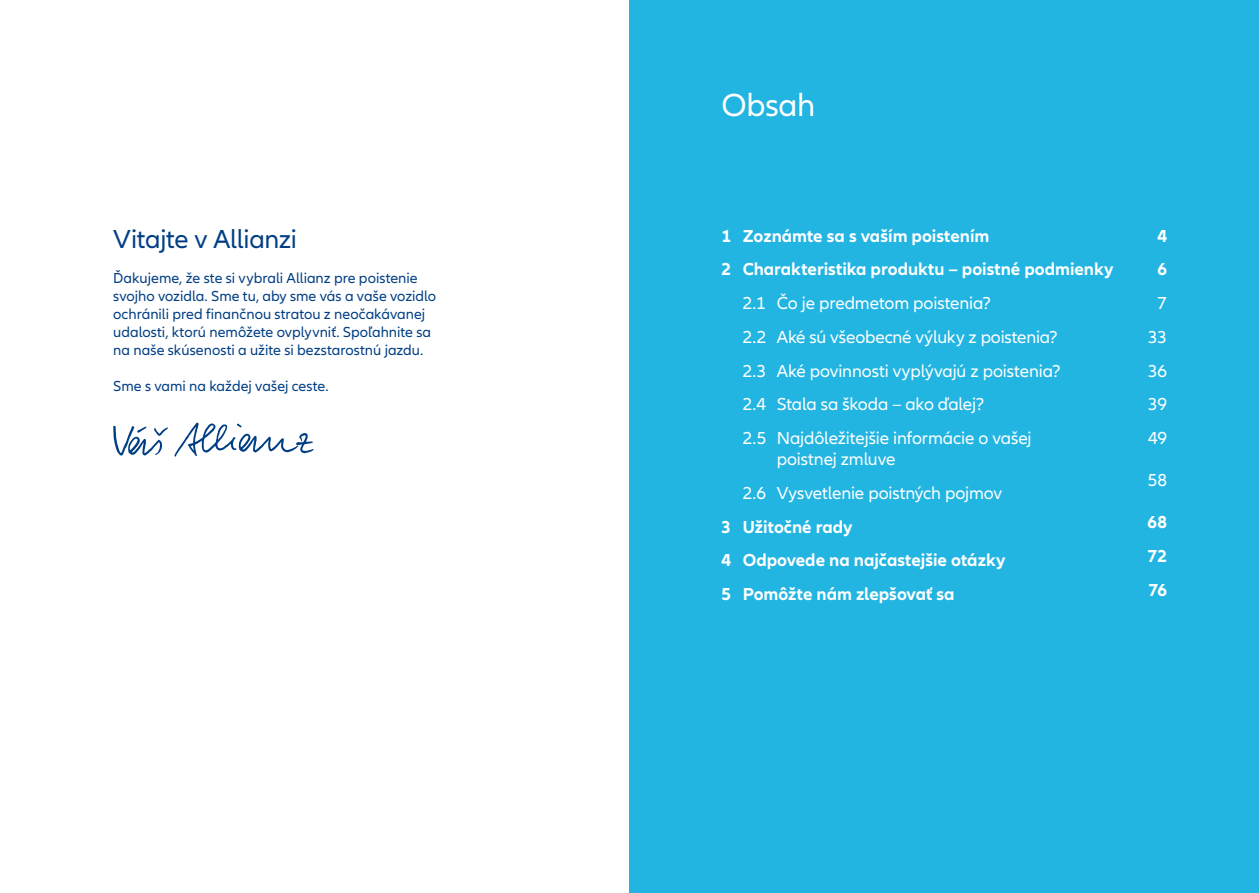
<style>
.page{position:relative;width:1259px;height:893px;background:#fff}
.page>*{position:absolute;margin:0;border:0;box-sizing:border-box;transform-origin:0 0}
.t1{font:33px "Allianz Neo";letter-spacing:-.005em;color:#fff}
.t2{font:27px "Allianz Neo";letter-spacing:-.015em;color:#003e84}
.t3{font:18px/33.8px "Allianz Neo";letter-spacing:-.01em;color:#fff}
.t4{font:700 18px/33.8px "Allianz Neo";color:#fff}
.t5{font:15px/18px "Allianz Neo";color:#003e84}
</style>
<div class="page">
<div style="left:629px;top:0;width:630px;height:893px;background:#23b5e2"></div>
<svg style="left:113px;top:423px;width:200px;height:34px"></svg>
<h2 class="t2" style="left:113px;top:223px;width:185px">Vitajte v Allianzi</h2>
<p class="t5" style="left:113px;top:269px;width:324px">Ďakujeme, že ste si vybrali Allianz pre poistenie svojho vozidla. Sme tu, aby sme vás a vaše vozidlo ochránili pred finančnou stratou z neočakávanej udalosti, ktorú nemôžete ovplyvniť. Spoľahnite sa na naše skúsenosti a užite si bezstarostnú jazdu.</p>
<p class="t5" style="left:113px;top:377px;width:217px">Sme s vami na každej vašej ceste.</p>
<h1 class="t1" style="left:721px;top:86px;width:95px">Obsah</h1>
<p class="t4" style="left:721px;top:219px;width:11px">1<br>2</p>
<p class="t4" style="left:721px;top:510px;width:11px;text-align:justify">3<br>4<br>5</p>
<p class="t4" style="left:742px;top:219px;width:372px">Zoznámte sa s vaším poistením<br>Charakteristika produktu – poistné podmienky</p>
<p class="t3" style="left:742px;top:287px;width:319px">2.1 Čo je predmetom poistenia?<br>2.2 Aké sú všeobecné výluky z poistenia?<br>2.3 Aké povinnosti vyplývajú z poistenia?<br>2.4 Stala sa škoda – ako ďalej?<br>2.5 Najdôležitejšie informácie o vašej</p>
<p class="t3" style="left:742px;top:443px;width:261px;text-indent:34px">poistnej zmluve<br>2.6 Vysvetlenie poistných pojmov</p>
<p class="t4" style="left:742px;top:510px;width:264px">Užitočné rady<br>Odpovede na najčastejšie otázky<br>Pomôžte nám zlepšovať sa</p>
<p class="t4" style="left:1157px;top:219px;width:11px">4<br>6</p>
<p class="t3" style="left:1148px;top:287px;width:21px;text-align:center">7<br>33<br>36<br>39<br>49</p>
<p class="t3" style="left:1147px;top:464px;width:21px">58</p>
<p class="t4" style="left:1147px;top:506px;width:21px;text-align:justify">68<br>72<br>76</p>
</div>
